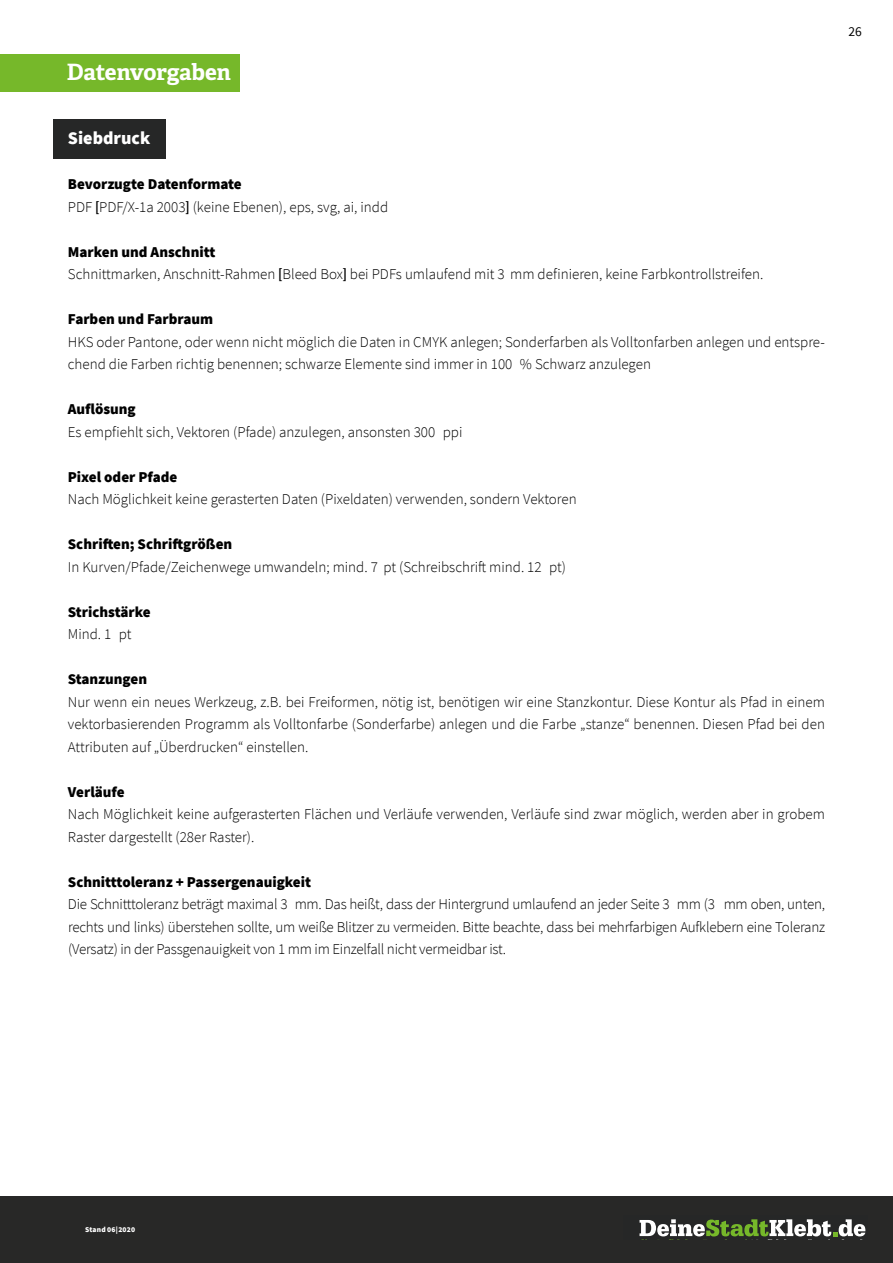
<style>
.page{position:relative;width:893px;height:1263px;background:#fff}
.page>*{position:absolute;margin:0;border:0;box-sizing:border-box;transform-origin:0 0}
.t1{font:700 22.5px "Adelle PE";letter-spacing:-.01em;color:#fff}
.t2{font:900 18px "Source Sans Pro";color:#fff}
.t3{font:300 15px/22.5px "Source Sans Pro";color:#000}
.t4{font:900 15px "Source Sans Pro";color:#000}
.t5{font:13.5px "Source Sans Pro";color:#000}
.t6{font:900 7.5px "Source Sans Pro";letter-spacing:.025em;color:#fff}
.s1{font-weight:900}
.s2{font-family:"Adelle";font-weight:400}
</style>
<div class="page">
<div style="left:0;top:1197px;width:893px;height:66px;background:#282827"></div>
<svg style="left:639px;top:1219px;width:226px;height:17px"></svg>
<div style="left:53px;top:120px;width:113px;height:39px;background:#262727"></div>
<div style="left:0;top:54px;width:239px;height:38px;background:#76b82a"></div>
<h1 class="t1" style="left:67px;top:55px;width:166px">Datenvorgaben</h1>
<p class="t2" style="left:68px;top:126px;width:84px">Siebdruck</p>
<p class="t3" style="left:68px;top:173px;width:322px"><span class="s1">Bevorzugte Datenformate<br></span>PDF <span class="s2">[</span>PDF/X-1a 2003<span class="s2">]</span> (keine Ebenen), eps, svg, ai, indd</p>
<p class="t3" style="left:68px;top:240px;width:697px"><span class="s1">Marken und Anschnitt<br></span>Schnittmarken, Anschnitt-Rahmen <span class="s2">[</span>Bleed Box<span class="s2">]</span> bei PDFs umlaufend mit 3 mm definieren, keine Farbkontrollstreifen.</p>
<p class="t4" style="left:68px;top:309px;width:147px">Farben und Farbraum</p>
<p class="t3" style="left:68px;top:330px;width:758px">HKS oder Pantone, oder wenn nicht möglich die Daten in CMYK anlegen; Sonderfarben als Volltonfarben anlegen und entspre&shy;chend die Farben richtig benennen; schwarze Elemente sind immer in 100 % Schwarz anzulegen</p>
<p class="t4" style="left:68px;top:399px;width:69px">Auflösung</p>
<p class="t3" style="left:68px;top:420px;width:396px">Es empfiehlt sich, Vektoren (Pfade) anzulegen, ansonsten 300 ppi</p>
<p class="t4" style="left:68px;top:466px;width:111px">Pixel oder Pfade</p>
<p class="t3" style="left:68px;top:488px;width:510px">Nach Möglichkeit keine gerasterten Daten (Pixeldaten) verwenden, sondern Vektoren</p>
<p class="t4" style="left:68px;top:534px;width:166px">Schriften; Schriftgrößen</p>
<p class="t3" style="left:68px;top:555px;width:500px">In Kurven/Pfade/Zeichenwege umwandeln; mind. 7 pt (Schreibschrift mind. 12 pt)</p>
<p class="t4" style="left:68px;top:601px;width:84px">Strichstärke</p>
<p class="t3" style="left:68px;top:623px;width:65px">Mind. 1 pt</p>
<p class="t4" style="left:68px;top:669px;width:81px">Stanzungen</p>
<p class="t3" style="left:68px;top:690px;width:759px;text-align:justify">Nur wenn ein neues Werkzeug, z.B. bei Freiformen, nötig ist, benötigen wir eine Stanzkontur. Diese Kontur als Pfad in einem vektorbasierenden Programm als Volltonfarbe (Sonderfarbe) anlegen und die Farbe „stanze“ benennen. Diesen Pfad bei den Attributen auf „Überdrucken“ einstellen.</p>
<p class="t4" style="left:68px;top:781px;width:58px">Verläufe</p>
<p class="t3" style="left:68px;top:803px;width:758px">Nach Möglichkeit keine aufgerasterten Flächen und Verläufe verwenden, Verläufe sind zwar möglich, werden aber in grobem<br>Raster dargestellt (28er Raster).</p>
<p class="t4" style="left:68px;top:871px;width:245px">Schnitttoleranz + Passergenauigkeit</p>
<p class="t3" style="left:68px;top:893px;width:759px;text-align:justify">Die Schnitttoleranz beträgt maximal 3 mm. Das heißt, dass der Hintergrund umlaufend an jeder Seite 3 mm (3 mm oben, unten, rechts und links) überstehen sollte, um weiße Blitzer zu vermeiden. Bitte beachte, dass bei mehrfarbigen Aufklebern eine Toleranz (Versatz) in der Passgenauigkeit von 1 mm im Einzelfall nicht vermeidbar ist.</p>
<p class="t5" style="left:848px;top:23px;width:15px">26</p>
<p class="t6" style="left:85px;top:1225px;width:52px">Stand 06|2020</p>
</div>
